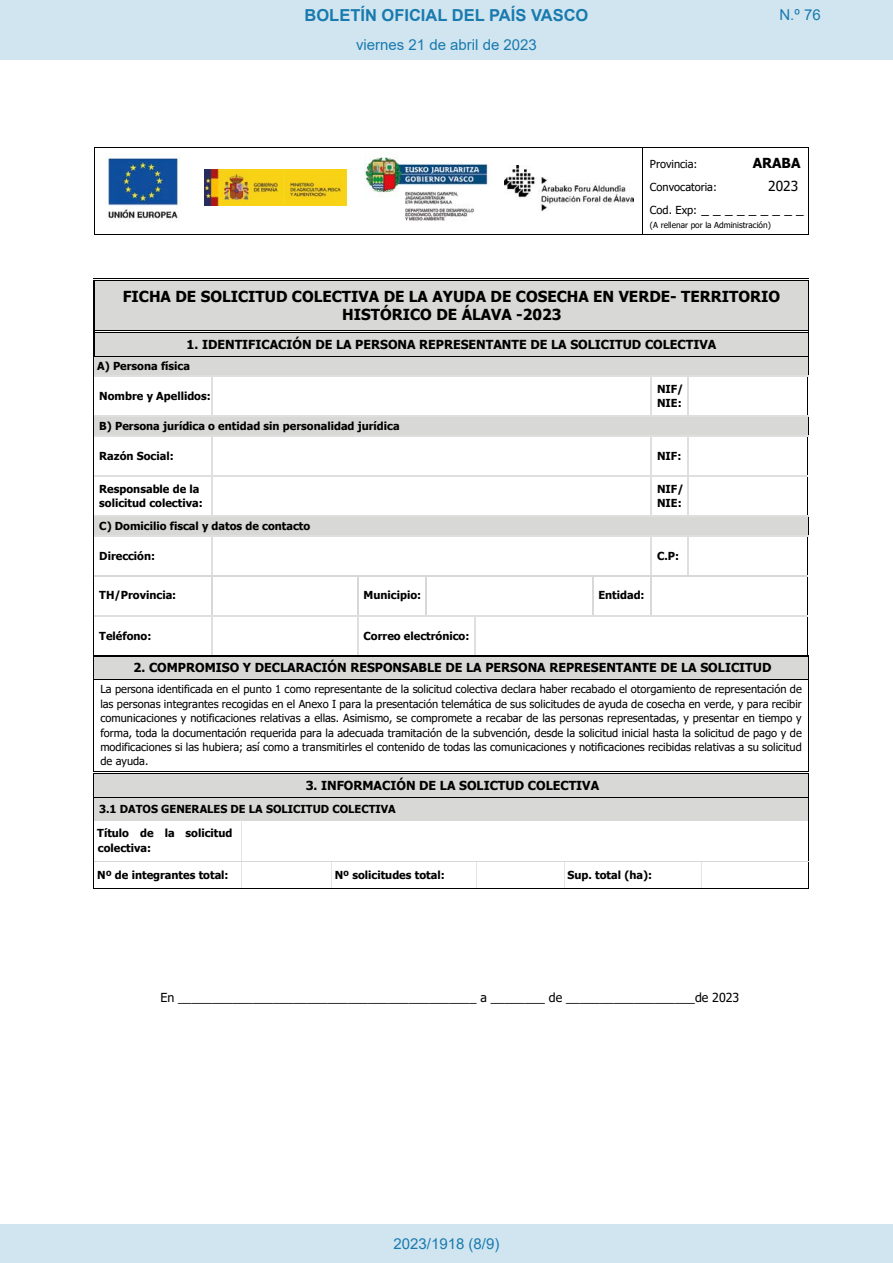
<style>
.page{position:relative;width:893px;height:1263px;background:#fff}
.page>*{position:absolute;margin:0;border:0;box-sizing:border-box;transform-origin:0 0}
.t1{font:700 16.5px "Arial";color:#197aae}
.t2{font:700 15.15px/18.9px "Tahoma";color:#000;text-align:center}
.t3{font:15px "Arial";color:#197aae}
.t4{font:13.8px/23.2px "Tahoma";color:#000}
.t5{font:700 13.8px "Tahoma";color:#000}
.t6{font:700 12.45px "Tahoma";color:#000}
.t7{font:12.45px "Tahoma";color:#000}
.t8{font:11.1px/14.4px "Tahoma";color:#000;text-align:justify}
.t9{font:700 11.1px/14.4px "Tahoma";color:#000}
.t10{font:8.25px "Tahoma";color:#000}
.s1{font-size:11.1px}
</style>
<div class="page">
<hr style="left:94px;top:148px;width:1px;height:86px;background:#000">
<hr style="left:642px;top:148px;width:1px;height:86px;background:#000">
<hr style="left:808px;top:148px;width:1px;height:86px;background:#000">
<hr style="left:94px;top:147px;width:715px;height:1px;background:#000">
<hr style="left:94px;top:234px;width:715px;height:1px;background:#000">
<img style="left:107px;top:158px;width:72px;height:61px">
<img style="left:204px;top:169px;width:142px;height:37px">
<img style="left:364px;top:153px;width:125px;height:68px">
<img style="left:504px;top:166px;width:129px;height:44px">
<div style="left:94px;top:280px;width:714px;height:50px;background:#d8d8d7"></div>
<div style="left:94px;top:332px;width:714px;height:24px;background:#d8d8d7"></div>
<div style="left:94px;top:357px;width:714px;height:18px;background:#d8d8d7"></div>
<div style="left:94px;top:417px;width:714px;height:18px;background:#d8d8d7"></div>
<div style="left:94px;top:517px;width:714px;height:18px;background:#d8d8d7"></div>
<div style="left:94px;top:657px;width:714px;height:22px;background:#d8d8d7"></div>
<div style="left:94px;top:773px;width:714px;height:24px;background:#d8d8d7"></div>
<div style="left:94px;top:798px;width:714px;height:22px;background:#d8d8d7"></div>
<hr style="left:93px;top:280px;width:1px;height:76px;background:#000">
<hr style="left:93px;top:357px;width:1px;height:414px;background:#000">
<hr style="left:93px;top:773px;width:1px;height:47px;background:#000">
<hr style="left:93px;top:820px;width:1px;height:68px;background:#000">
<hr style="left:808px;top:280px;width:1px;height:76px;background:#000">
<svg style="left:808px;top:357px;width:1px;height:18px"></svg>
<hr style="left:211px;top:377px;width:1px;height:38px;background:#dfdfdf">
<hr style="left:651px;top:377px;width:1px;height:38px;background:#dfdfdf">
<hr style="left:687px;top:377px;width:2px;height:38px;background:#dfdfdf">
<hr style="left:808px;top:377px;width:1px;height:38px;background:#000">
<svg style="left:808px;top:417px;width:1px;height:18px"></svg>
<hr style="left:211px;top:436px;width:1px;height:39px;background:#dfdfdf">
<hr style="left:211px;top:477px;width:1px;height:38px;background:#dfdfdf">
<hr style="left:651px;top:436px;width:1px;height:39px;background:#dfdfdf">
<hr style="left:651px;top:477px;width:1px;height:38px;background:#dfdfdf">
<hr style="left:687px;top:436px;width:2px;height:39px;background:#dfdfdf">
<hr style="left:687px;top:477px;width:2px;height:38px;background:#dfdfdf">
<hr style="left:808px;top:436px;width:1px;height:79px;background:#000">
<svg style="left:808px;top:517px;width:1px;height:18px"></svg>
<hr style="left:211px;top:536px;width:1px;height:39px;background:#dfdfdf">
<hr style="left:211px;top:576px;width:1px;height:39px;background:#d8d8d7">
<hr style="left:211px;top:616px;width:1px;height:39px;background:#dfdfdf">
<hr style="left:651px;top:536px;width:1px;height:39px;background:#dfdfdf">
<hr style="left:651px;top:576px;width:1px;height:39px;background:#d8d8d7">
<hr style="left:687px;top:536px;width:2px;height:39px;background:#dfdfdf">
<hr style="left:808px;top:536px;width:1px;height:119px;background:#000">
<hr style="left:357px;top:576px;width:1px;height:39px;background:#d8d8d7">
<hr style="left:357px;top:616px;width:2px;height:39px;background:#dfdfdf">
<hr style="left:426px;top:576px;width:1px;height:39px;background:#d8d8d7">
<hr style="left:592px;top:576px;width:1px;height:39px;background:#d8d8d7">
<hr style="left:475px;top:616px;width:1px;height:39px;background:#dfdfdf">
<hr style="left:808px;top:657px;width:1px;height:114px;background:#000">
<hr style="left:808px;top:773px;width:1px;height:47px;background:#000">
<hr style="left:808px;top:820px;width:1px;height:68px;background:#000">
<hr style="left:241px;top:820px;width:1px;height:41px;background:#e5e5e5">
<svg style="left:241px;top:862px;width:1px;height:26px"></svg>
<svg style="left:476px;top:862px;width:1px;height:26px"></svg>
<svg style="left:564px;top:862px;width:1px;height:26px"></svg>
<svg style="left:701px;top:862px;width:1px;height:26px"></svg>
<hr style="left:93px;top:278px;width:716px;height:1px;background:#000">
<hr style="left:93px;top:280px;width:716px;height:1px;background:#000">
<hr style="left:94px;top:332px;width:714px;height:1px;background:#000">
<hr style="left:94px;top:330px;width:714px;height:1px;background:#000">
<hr style="left:93px;top:356px;width:716px;height:1px;background:#000">
<hr style="left:94px;top:375px;width:714px;height:2px;background:#dfdfdf">
<hr style="left:94px;top:415px;width:715px;height:2px;background:#dfdfdf">
<hr style="left:94px;top:435px;width:714px;height:1px;background:#dfdfdf">
<hr style="left:94px;top:475px;width:714px;height:2px;background:#dfdfdf">
<hr style="left:94px;top:515px;width:715px;height:2px;background:#dfdfdf">
<hr style="left:94px;top:535px;width:714px;height:1px;background:#dfdfdf">
<hr style="left:94px;top:575px;width:714px;height:1px;background:#d8d8d7">
<hr style="left:94px;top:615px;width:714px;height:1px;background:#dfdfdf">
<hr style="left:94px;top:656px;width:715px;height:1px;background:#000">
<hr style="left:94px;top:655px;width:715px;height:1px;background:#000">
<hr style="left:94px;top:679px;width:714px;height:1px;background:#000">
<hr style="left:93px;top:773px;width:716px;height:1px;background:#000">
<hr style="left:93px;top:771px;width:716px;height:1px;background:#000">
<hr style="left:94px;top:797px;width:714px;height:1px;background:#000">
<hr style="left:94px;top:861px;width:714px;height:1px;background:#d8d8d7">
<hr style="left:93px;top:888px;width:716px;height:1px;background:#000">
<div style="left:0;top:0;width:893px;height:60px;background:#d0e5f0"></div>
<div style="left:0;top:1225px;width:893px;height:38px;background:#d0e5f0"></div>
<h1 class="t1" style="left:305px;top:3px;width:285px">BOLETÍN OFICIAL DEL PAÍS VASCO</h1>
<h3 class="t3" style="left:779px;top:5px;width:43px">N.º 76</h3>
<h3 class="t3" style="left:356px;top:35px;width:182px">viernes 21 de abril de 2023</h3>
<p class="t8" style="left:650px;top:157px;width:49px">Provincia:</p>
<p class="t5" style="left:753px;top:153px;width:49px">ARABA</p>
<p class="t8" style="left:650px;top:180px;width:69px">Convocatoria:</p>
<p class="t4" style="left:650px;top:175px;width:155px;text-indent:118px">2023<br><span class="s1">Cod. Exp:</span> _ _ _ _ _ _ _ _ _</p>
<p class="t10" style="left:650px;top:220px;width:122px">(A rellenar por la Administración)</p>
<h2 class="t2" style="left:123px;top:287px;width:659px">FICHA DE SOLICITUD COLECTIVA DE LA AYUDA DE COSECHA EN VERDE- TERRITORIO<br>HISTÓRICO DE ÁLAVA -2023</h2>
<p class="t6" style="left:187px;top:336px;width:531px">1. IDENTIFICACIÓN DE LA PERSONA REPRESENTANTE DE LA SOLICITUD COLECTIVA</p>
<p class="t9" style="left:97px;top:359px;width:94px">A) Persona física</p>
<p class="t9" style="left:99px;top:389px;width:113px">Nombre y Apellidos:</p>
<p class="t9" style="left:657px;top:382px;width:28px">NIF/<br>NIE:</p>
<p class="t9" style="left:99px;top:419px;width:302px">B) Persona jurídica o entidad sin personalidad jurídica</p>
<p class="t9" style="left:99px;top:449px;width:76px">Razón Social:</p>
<p class="t9" style="left:657px;top:449px;width:26px">NIF:</p>
<p class="t9" style="left:99px;top:482px;width:105px">Responsable de la solicitud colectiva:</p>
<p class="t9" style="left:657px;top:482px;width:28px">NIF/<br>NIE:</p>
<p class="t9" style="left:99px;top:519px;width:213px">C) Domicilio fiscal y datos de contacto</p>
<p class="t9" style="left:99px;top:549px;width:57px">Dirección:</p>
<p class="t9" style="left:657px;top:549px;width:24px">C.P:</p>
<p class="t9" style="left:99px;top:589px;width:78px">TH/Provincia:</p>
<p class="t9" style="left:364px;top:589px;width:59px">Municipio:</p>
<p class="t9" style="left:598px;top:589px;width:48px">Entidad:</p>
<p class="t9" style="left:99px;top:629px;width:54px">Teléfono:</p>
<p class="t9" style="left:364px;top:629px;width:107px">Correo electrónico:</p>
<p class="t6" style="left:134px;top:659px;width:639px">2. COMPROMISO Y DECLARACIÓN RESPONSABLE DE LA PERSONA REPRESENTANTE DE LA SOLICITUD</p>
<p class="t8" style="left:100px;top:683px;width:703px">La persona identificada en el punto 1 como representante de la solicitud colectiva declara haber recabado el otorgamiento de representación de las personas integrantes recogidas en el Anexo I para la presentación telemática de sus solicitudes de ayuda de cosecha en verde, y para recibir comunicaciones y notificaciones relativas a ellas. Asimismo, se compromete a recabar de las personas representadas, y presentar en tiempo y forma, toda la documentación requerida para la adecuada tramitación de la subvención, desde la solicitud inicial hasta la solicitud de pago y de modificaciones si las hubiera; así como a transmitirles el contenido de todas las comunicaciones y notificaciones recibidas relativas a su solicitud de ayuda.</p>
<p class="t6" style="left:306px;top:776px;width:295px">3. INFORMACIÓN DE LA SOLICTUD COLECTIVA</p>
<p class="t9" style="left:97px;top:797px;width:300px;line-height:24.2px">3.1 DATOS GENERALES DE LA SOLICITUD COLECTIVA<br>Título de la solicitud</p>
<p class="t9" style="left:98px;top:841px;width:55px">colectiva:</p>
<p class="t9" style="left:97px;top:868px;width:133px">Nº de integrantes total:</p>
<p class="t9" style="left:335px;top:868px;width:112px">Nº solicitudes total:</p>
<p class="t9" style="left:567px;top:868px;width:86px">Sup. total (ha):</p>
<p class="t7" style="left:160px;top:989px;width:580px">En ____________________________________________ a ________ de ___________________de 2023</p>
<h3 class="t3" style="left:393px;top:1234px;width:107px">2023/1918 (8/9)</h3>
</div>
